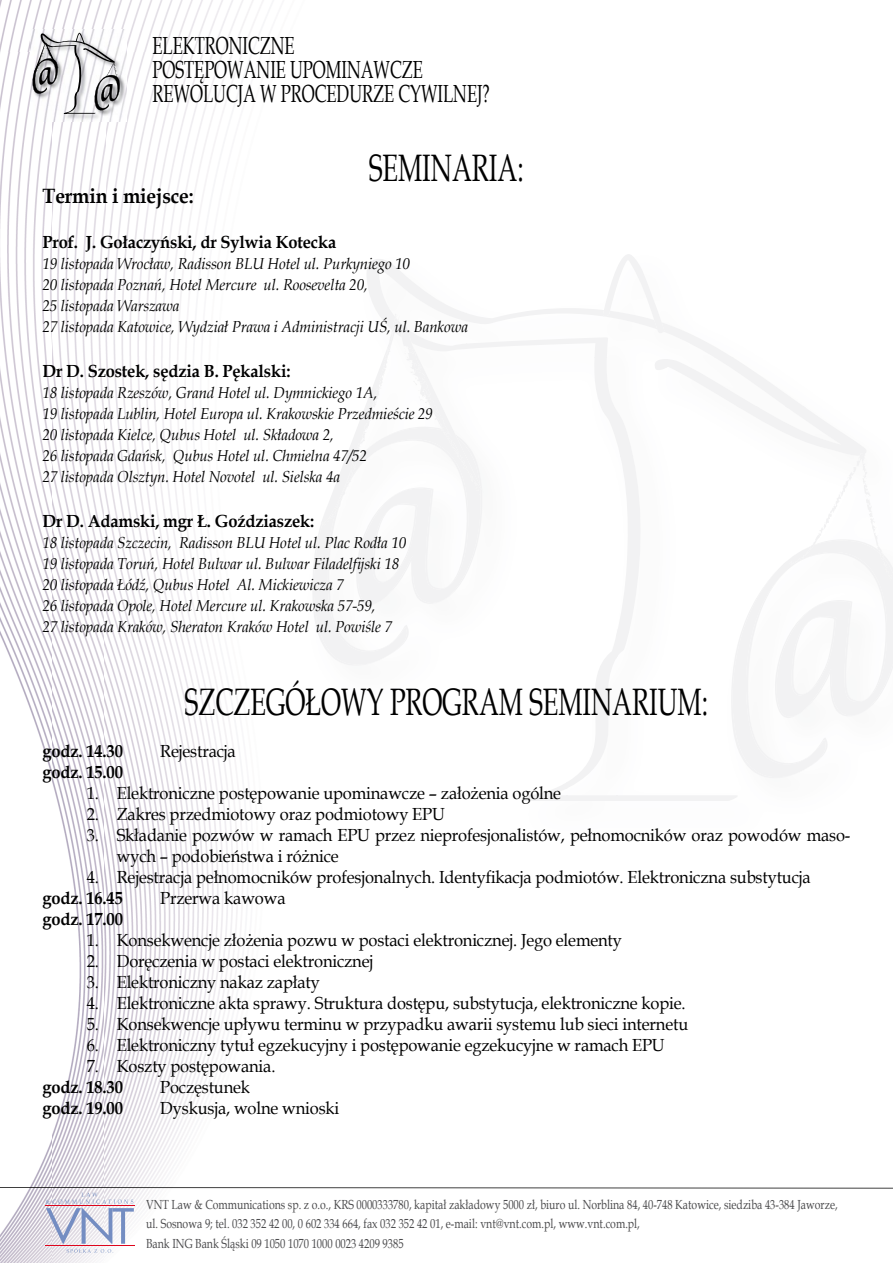
<style>
.page{position:relative;width:893px;height:1263px;background:#fff}
.page>*{position:absolute;margin:0;border:0;box-sizing:border-box;transform-origin:0 0}
.t1{font:38.25px "Book Antiqua";color:#000;scale:.67 1}
.t2{font:24.75px/24px "Book Antiqua";color:#000;scale:.67 1}
.t3{font:700 20.7px "Book Antiqua";letter-spacing:-.01em;color:#000;scale:.94 1}
.t4{font:17.55px/21px "Book Antiqua";letter-spacing:-.01em;color:#000;scale:.94 1}
.t5{font:700 17.55px "Book Antiqua";letter-spacing:-.01em;color:#000;scale:.94 1}
.t6{font:italic 15.9px/21px "Book Antiqua";letter-spacing:-.01em;color:#000;scale:.94 1}
.t7{font:13.2px/19.5px "Book Antiqua";color:#4b4b4d;scale:.8 1}
</style>
<div class="page">
<img style="left:0;top:0;width:264px;height:52px">
<img style="left:0;top:52px;width:52px;height:1211px">
<img style="left:106px;top:52px;width:137px;height:211px">
<img style="left:52px;top:121px;width:54px;height:1142px">
<img style="left:105px;top:263px;width:138px;height:1000px">
<svg style="left:0;top:1187px;width:893px;height:66px"></svg>
<img style="left:371px;top:503px;width:47px;height:80px">
<img style="left:790px;top:616px;width:47px;height:79px">
<img style="left:327px;top:315px;width:73px;height:208px">
<svg style="left:321px;top:506px;width:18px;height:20px"></svg>
<img style="left:336px;top:476px;width:16px;height:31px">
<img style="left:349px;top:459px;width:8px;height:18px">
<svg style="left:346px;top:472px;width:8px;height:15px"></svg>
<img style="left:355px;top:446px;width:5px;height:14px">
<svg style="left:354px;top:457px;width:4px;height:3px"></svg>
<img style="left:360px;top:413px;width:12px;height:31px">
<svg style="left:358px;top:441px;width:5px;height:9px"></svg>
<img style="left:370px;top:358px;width:18px;height:54px">
<img style="left:384px;top:329px;width:10px;height:29px">
<img style="left:392px;top:313px;width:6px;height:15px">
<svg style="left:880px;top:554px;width:12px;height:27px"></svg>
<img style="left:870px;top:518px;width:12px;height:36px">
<img style="left:866px;top:498px;width:6px;height:19px">
<svg style="left:872px;top:513px;width:5px;height:15px"></svg>
<img style="left:864px;top:485px;width:7px;height:11px">
<img style="left:856px;top:453px;width:12px;height:13px">
<svg style="left:852px;top:466px;width:16px;height:19px"></svg>
<img style="left:826px;top:467px;width:31px;height:57px">
<img style="left:806px;top:524px;width:21px;height:29px">
<img style="left:789px;top:554px;width:18px;height:10px">
<img style="left:402px;top:323px;width:57px;height:132px">
<img style="left:420px;top:381px;width:34px;height:68px">
<img style="left:401px;top:325px;width:25px;height:57px">
<svg style="left:454px;top:452px;width:27px;height:43px"></svg>
<svg style="left:410px;top:370px;width:26px;height:46px"></svg>
<svg style="left:404px;top:348px;width:7px;height:14px"></svg>
<img style="left:603px;top:254px;width:61px;height:79px">
<img style="left:30px;top:30px;width:97px;height:91px">
<svg style="left:32px;top:31px;width:88px;height:83px"></svg>
<h2 class="t2" style="left:153px;top:33px;width:505px">ELEKTRONICZNE<br>POSTĘPOWANIE UPOMINAWCZE<br>REWOLUCJA W PROCEDURZE CYWILNEJ?</h2>
<h1 class="t1" style="left:369px;top:141px;width:232px">SEMINARIA:</h1>
<p class="t3" style="left:43px;top:182px;width:162px">Termin i miejsce:</p>
<p class="t5" style="left:43px;top:230px;width:314px">Prof. J. Gołaczyński, dr Sylwia Kotecka</p>
<p class="t6" style="left:43px;top:253px;width:454px">19 listopada Wrocław, Radisson BLU Hotel ul. Purkyniego 10<br>20 listopada Poznań, Hotel Mercure ul. Roosevelta 20,<br>25 listopada Warszawa<br>27 listopada Katowice, Wydział Prawa i Administracji UŚ, ul. Bankowa</p>
<p class="t5" style="left:43px;top:359px;width:265px">Dr D. Szostek, sędzia B. Pękalski:</p>
<p class="t6" style="left:43px;top:382px;width:417px">18 listopada Rzeszów, Grand Hotel ul. Dymnickiego 1A,<br>19 listopada Lublin, Hotel Europa ul. Krakowskie Przedmieście 29<br>20 listopada Kielce, Qubus Hotel ul. Składowa 2,<br>26 listopada Gdańsk, Qubus Hotel ul. Chmielna 47/52<br>27 listopada Olsztyn. Hotel Novotel ul. Sielska 4a</p>
<p class="t5" style="left:43px;top:509px;width:291px">Dr D. Adamski, mgr Ł. Goździaszek:</p>
<p class="t6" style="left:43px;top:532px;width:388px">18 listopada Szczecin, Radisson BLU Hotel ul. Plac Rodła 10<br>19 listopada Toruń, Hotel Bulwar ul. Bulwar Filadelfijski 18<br>20 listopada Łódź, Qubus Hotel Al. Mickiewicza 7<br>26 listopada Opole, Hotel Mercure ul. Krakowska 57-59,<br>27 listopada Kraków, Sheraton Kraków Hotel ul. Powiśle 7</p>
<h1 class="t1" style="left:185px;top:676px;width:782px">SZCZEGÓŁOWY PROGRAM SEMINARIUM:</h1>
<p class="t5" style="left:43px;top:739px;width:87px">godz. 14.30</p>
<p class="t4" style="left:160px;top:740px;width:82px">Rejestracja</p>
<p class="t5" style="left:43px;top:760px;width:87px">godz. 15.00</p>
<p class="t4" style="left:87px;top:782px;width:506px">1. Elektroniczne postępowanie upominawcze – założenia ogólne</p>
<p class="t4" style="left:87px;top:803px;width:382px">2. Zakres przedmiotowy oraz podmiotowy EPU</p>
<p class="t4" style="left:117px;top:824px;width:782px;text-indent:-30px">3. Składanie pozwów w ramach EPU przez nieprofesjonalistów, pełnomocników oraz powodów maso&shy;wych – podobieństwa i różnice</p>
<p class="t4" style="left:87px;top:866px;width:772px">4. Rejestracja pełnomocników profesjonalnych. Identyfikacja podmiotów. Elektroniczna substytucja</p>
<p class="t5" style="left:43px;top:886px;width:87px">godz. 16.45</p>
<p class="t4" style="left:160px;top:887px;width:135px">Przerwa kawowa</p>
<p class="t5" style="left:43px;top:907px;width:87px">godz. 17.00</p>
<p class="t4" style="left:87px;top:929px;width:571px">1. Konsekwencje złożenia pozwu w postaci elektronicznej. Jego elementy</p>
<p class="t4" style="left:87px;top:950px;width:306px">2. Doręczenia w postaci elektronicznej</p>
<p class="t4" style="left:87px;top:971px;width:250px">3. Elektroniczny nakaz zapłaty</p>
<p class="t4" style="left:87px;top:992px;width:639px">4. Elektroniczne akta sprawy. Struktura dostępu, substytucja, elektroniczne kopie.</p>
<p class="t4" style="left:87px;top:1013px;width:641px">5. Konsekwencje upływu terminu w przypadku awarii systemu lub sieci internetu</p>
<p class="t4" style="left:87px;top:1034px;width:616px">6. Elektroniczny tytuł egzekucyjny i postępowanie egzekucyjne w ramach EPU</p>
<p class="t4" style="left:87px;top:1055px;width:202px">7. Koszty postępowania.</p>
<p class="t5" style="left:43px;top:1075px;width:87px">godz. 18.30</p>
<p class="t4" style="left:160px;top:1076px;width:97px">Poczęstunek</p>
<p class="t5" style="left:43px;top:1096px;width:87px">godz. 19.00</p>
<p class="t4" style="left:160px;top:1097px;width:192px">Dyskusja, wolne wnioski</p>
<p class="t7" style="left:146px;top:1194px;width:866px">VNT Law &amp; Communications sp. z o.o., KRS 0000333780, kapitał zakładowy 5000 zł, biuro ul. Norblina 84, 40-748 Katowice, siedziba 43-384 Jaworze, ul. Sosnowa 9; tel. 032 352 42 00, 0 602 334 664, fax 032 352 42 01, e-mail: vnt@vnt.com.pl, www.vnt.com.pl,<br>Bank ING Bank Śląski 09 1050 1070 1000 0023 4209 9385</p>
</div>
